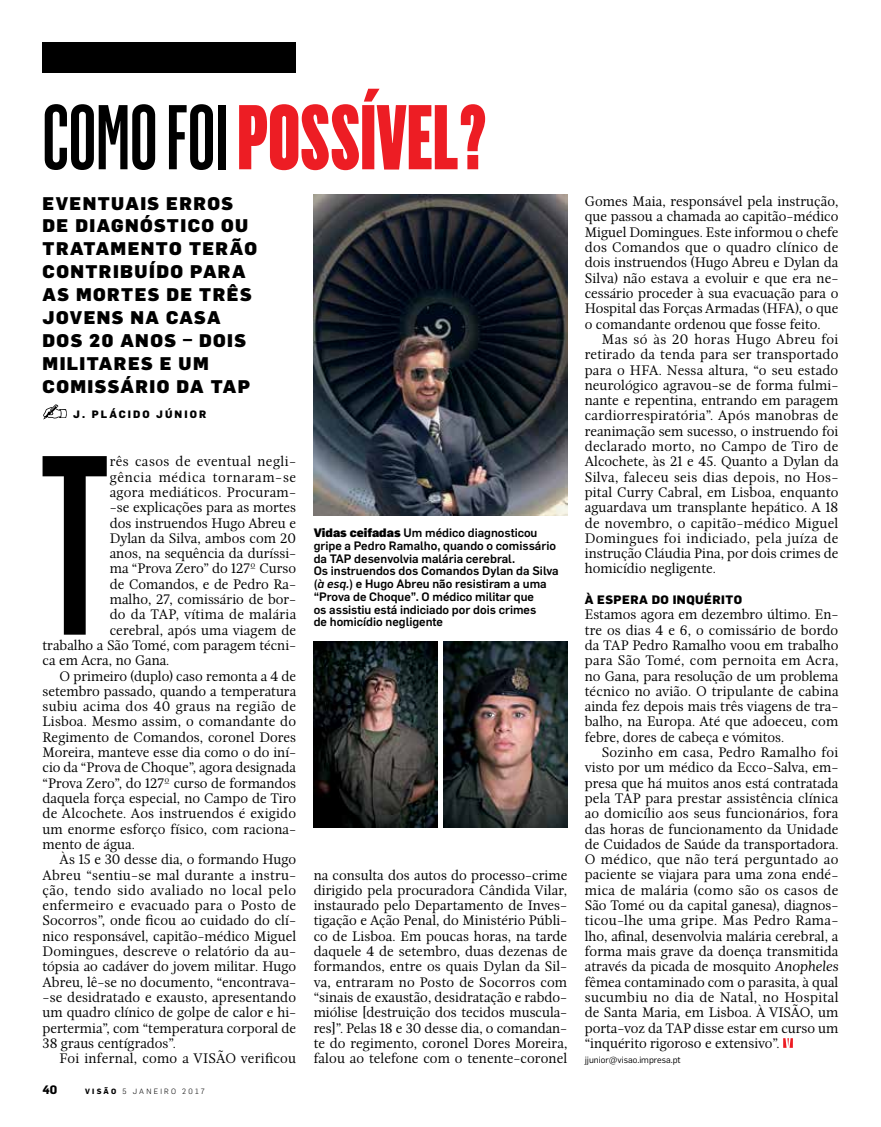
<style>
.page{position:relative;width:881px;height:1127px;background:#fff}
.page>*{position:absolute;margin:0;border:0;box-sizing:border-box;transform-origin:0 0}
.t1{font:500 250.5px "Flama Ultracondensed";color:#000}
.t2{font:900 90px "Flama Ultracondensed";color:#ed1d24}
.t3{font:900 18px/23px "Flama";letter-spacing:.08em;color:#000}
.t4{font:300 14.4px/15.3px "Nyte";color:#000;text-align:justify}
.t5{font:300 14.4px "Nyte";letter-spacing:.02em;color:#000}
.t6{font:300 14.4px "Nyte";letter-spacing:.025em;color:#000}
.t7{font:300 14.4px "Nyte";letter-spacing:.035em;color:#000}
.t8{font:300 14.4px "Nyte";letter-spacing:.045em;color:#000}
.t9{font:500 12px/12.8px "Flama";color:#000}
.t10{font:800 12px "Flama";letter-spacing:.04em;color:#000}
.t11{font:700 12px "Flama";color:#000}
.t12{font:800 10.5px "Flama";letter-spacing:.2em;color:#000}
.t13{font:9px "Flama";color:#000}
.t14{font:300 7.5px "Flama";letter-spacing:.3em;color:#000}
.s1{font-weight:500;color:#000}
.s2{font-weight:700}
.s3{font-weight:900}
.s4{font-style:italic}
</style>
<div class="page">
<div style="left:43px;top:43px;width:253px;height:30px;background:#000"></div>
<img style="left:313px;top:194px;width:254px;height:322px">
<svg style="left:783px;top:1038px;width:9px;height:10px"></svg>
<img style="left:313px;top:641px;width:124px;height:186px">
<img style="left:443px;top:641px;width:124px;height:186px">
<svg style="left:43px;top:404px;width:24px;height:15px"></svg>
<h2 class="t2" style="left:43px;top:81px;width:446px"><span class="s1">COMO FOI</span> POSSÍVEL?</h2>
<p class="t3" style="left:43px;top:191px;width:216px">EVENTUAIS ERROS<br>DE DIAGNÓSTICO OU<br>TRATAMENTO TERÃO<br>CONTRIBUÍDO PARA<br>AS MORTES DE TRÊS<br>JOVENS NA CASA<br>DOS 20 ANOS – DOIS<br>MILITARES E UM<br>COMISSÁRIO DA TAP</p>
<p class="t12" style="left:73px;top:406px;width:134px">J. PLÁCIDO JÚNIOR</p>
<p class="t7" style="left:110px;top:451px;width:188px">rês casos de eventual negli-</p>
<p class="t8" style="left:110px;top:467px;width:188px">gência médica tornaram-se</p>
<p class="t5" style="left:110px;top:482px;width:188px">agora mediáticos. Procuram-</p>
<p class="t4" style="left:110px;top:499px;width:188px">-se explicações para as mortes</p>
<p class="t4" style="left:110px;top:514px;width:188px">dos instruendos Hugo Abreu e</p>
<p class="t4" style="left:110px;top:530px;width:188px">Dylan da Silva, ambos com 20</p>
<p class="t4" style="left:110px;top:545px;width:188px">anos, na sequência da duríssi-</p>
<p class="t4" style="left:110px;top:560px;width:188px">ma “Prova Zero” do 127º Curso</p>
<p class="t4" style="left:110px;top:576px;width:188px">de Comandos, e de Pedro Ra-</p>
<p class="t4" style="left:110px;top:591px;width:188px">malho, 27, comissário de bor-</p>
<p class="t5" style="left:110px;top:604px;width:188px">do da TAP, vítima de malária</p>
<p class="t4" style="left:110px;top:622px;width:188px">cerebral, após uma viagem de</p>
<p class="t4" style="left:43px;top:637px;width:255px">trabalho a São Tomé, com paragem técni-</p>
<p class="t4" style="left:43px;top:652px;width:128px">ca em Acra, no Gana.</p>
<p class="t4" style="left:60px;top:667px;width:238px">O primeiro (duplo) caso remonta a 4 de</p>
<p class="t4" style="left:43px;top:683px;width:255px">setembro passado, quando a temperatura</p>
<p class="t6" style="left:43px;top:696px;width:255px">subiu acima dos 40 graus na região de</p>
<p class="t4" style="left:43px;top:713px;width:255px">Lisboa. Mesmo assim, o comandante do</p>
<p class="t4" style="left:43px;top:729px;width:255px">Regimento de Comandos, coronel Dores</p>
<p class="t4" style="left:43px;top:744px;width:255px">Moreira, manteve esse dia como o do iní-</p>
<p class="t4" style="left:43px;top:759px;width:255px">cio da “Prova de Choque”, agora designada</p>
<p class="t4" style="left:43px;top:775px;width:255px">“Prova Zero”, do 127º curso de formandos</p>
<p class="t4" style="left:43px;top:790px;width:255px">daquela força especial, no Campo de Tiro</p>
<p class="t4" style="left:43px;top:805px;width:255px">de Alcochete. Aos instruendos é exigido</p>
<p class="t4" style="left:43px;top:820px;width:255px">um enorme esforço físico, com raciona-</p>
<p class="t4" style="left:43px;top:836px;width:94px">mento de água.</p>
<p class="t4" style="left:60px;top:851px;width:238px">Às 15 e 30 desse dia, o formando Hugo</p>
<p class="t5" style="left:43px;top:864px;width:255px">Abreu “sentiu-se mal durante a instru-</p>
<p class="t7" style="left:43px;top:880px;width:255px">ção, tendo sido avaliado no local pelo</p>
<p class="t6" style="left:43px;top:895px;width:255px">enfermeiro e evacuado para o Posto de</p>
<p class="t4" style="left:43px;top:912px;width:255px">Socorros”, onde ficou ao cuidado do clí-</p>
<p class="t4" style="left:43px;top:928px;width:255px">nico responsável, capitão-médico Miguel</p>
<p class="t4" style="left:43px;top:943px;width:255px">Domingues, descreve o relatório da au-</p>
<p class="t4" style="left:43px;top:958px;width:255px">tópsia ao cadáver do jovem militar. Hugo</p>
<p class="t4" style="left:43px;top:973px;width:255px">Abreu, lê-se no documento, “encontrava-</p>
<p class="t4" style="left:43px;top:989px;width:255px">-se desidratado e exausto, apresentando</p>
<p class="t4" style="left:43px;top:1004px;width:255px">um quadro clínico de golpe de calor e hi-</p>
<p class="t4" style="left:43px;top:1019px;width:255px">pertermia”, com “temperatura corporal de</p>
<p class="t4" style="left:43px;top:1035px;width:135px">38 graus centígrados”.</p>
<p class="t4" style="left:60px;top:1050px;width:238px">Foi infernal, como a VISÃO verificou</p>
<h1 class="t1" style="left:40px;top:393px;width:72px">T</h1>
<p class="t11" style="left:43px;top:1081px;width:16px">40</p>
<p class="t14" style="left:85px;top:1086px;width:121px"><span class="s2">VISÃO</span> 5 JANEIRO 2017</p>
<p class="t9" style="left:313px;top:526px;width:246px"><span class="s3">Vidas ceifadas</span> Um médico diagnosticou gripe a Pedro Ramalho, quando o comissário da TAP desenvolvia malária cerebral.<br>Os instruendos dos Comandos Dylan da Silva (<span class="s4">à esq.</span>) e Hugo Abreu não resistiram a uma “Prova de Choque”. O médico militar que<br>os assistiu está indiciado por dois crimes</p>
<p class="t9" style="left:313px;top:615px;width:131px">de homicídio negligente</p>
<p class="t4" style="left:313px;top:866px;width:255px">na consulta dos autos do processo-crime dirigido pela procuradora Cândida Vilar, instaurado pelo Departamento de Inves&shy;tigação e Ação Penal, do Ministério Públi&shy;co de Lisboa. Em poucas horas, na tarde daquele 4 de setembro, duas dezenas de formandos, entre os quais Dylan da Sil&shy;va, entraram no Posto de Socorros com “sinais de exaustão, desidratação e rabdo&shy;miólise [destruição dos tecidos muscula&shy;res]”. Pelas 18 e 30 desse dia, o comandan&shy;te do regimento, coronel Dores Moreira, falou ao telefone com o tenente-coronel</p>
<p class="t4" style="left:584px;top:193px;width:255px">Gomes Maia, responsável pela instrução, que passou a chamada ao capitão-médico Miguel Domingues. Este informou o chefe dos Comandos que o quadro clínico de dois instruendos (Hugo Abreu e Dylan da Silva) não estava a evoluir e que era ne&shy;cessário proceder à sua evacuação para o Hospital das Forças Armadas (HFA), o que o comandante ordenou que fosse feito.</p>
<p class="t4" style="left:584px;top:331px;width:255px;text-indent:17px">Mas só às 20 horas Hugo Abreu foi retirado da tenda para ser transportado para o HFA. Nessa altura, “o seu estado neurológico agravou-se de forma fulmi&shy;nante e repentina, entrando em paragem cardiorrespiratória”. Após manobras de reanimação sem sucesso, o instruendo foi declarado morto, no Campo de Tiro de Alcochete, às 21 e 45. Quanto a Dylan da Silva, faleceu seis dias depois, no Hos&shy;pital Curry Cabral, em Lisboa, enquanto aguardava um transplante hepático. A 18 de novembro, o capitão-médico Miguel Domingues foi indiciado, pela juíza de instrução Cláudia Pina, por dois crimes de homicídio negligente.</p>
<p class="t10" style="left:584px;top:591px;width:159px">À ESPERA DO INQUÉRITO</p>
<p class="t4" style="left:584px;top:606px;width:255px">Estamos agora em dezembro último. En&shy;tre os dias 4 e 6, o comissário de bordo da TAP Pedro Ramalho voou em trabalho para São Tomé, com pernoita em Acra, no Gana, para resolução de um problema técnico no avião. O tripulante de cabina ainda fez depois mais três viagens de tra&shy;balho, na Europa. Até que adoeceu, com febre, dores de cabeça e vómitos.</p>
<p class="t4" style="left:584px;top:744px;width:255px;text-indent:17px">Sozinho em casa, Pedro Ramalho foi visto por um médico da Ecco-Salva, em&shy;presa que há muitos anos está contratada pela TAP para prestar assistência clínica ao domicílio aos seus funcionários, fora das horas de funcionamento da Unidade de Cuidados de Saúde da transportadora.<br>O médico, que não terá perguntado ao paciente se viajara para uma zona endé&shy;mica de malária (como são os casos de São Tomé ou da capital ganesa), diagnos&shy;ticou-lhe uma gripe. Mas Pedro Rama&shy;lho, afinal, desenvolvia malária cerebral, a forma mais grave da doença transmitida através da picada de mosquito <span class="s4">Anopheles </span>fêmea contaminado com o parasita, à qual sucumbiu no dia de Natal, no Hospital de Santa Maria, em Lisboa. À VISÃO, um porta-voz da TAP disse estar em curso um “inquérito rigoroso e extensivo”.</p>
<p class="t13" style="left:584px;top:1053px;width:97px">jjunior@visao.impresa.pt</p>
</div>
